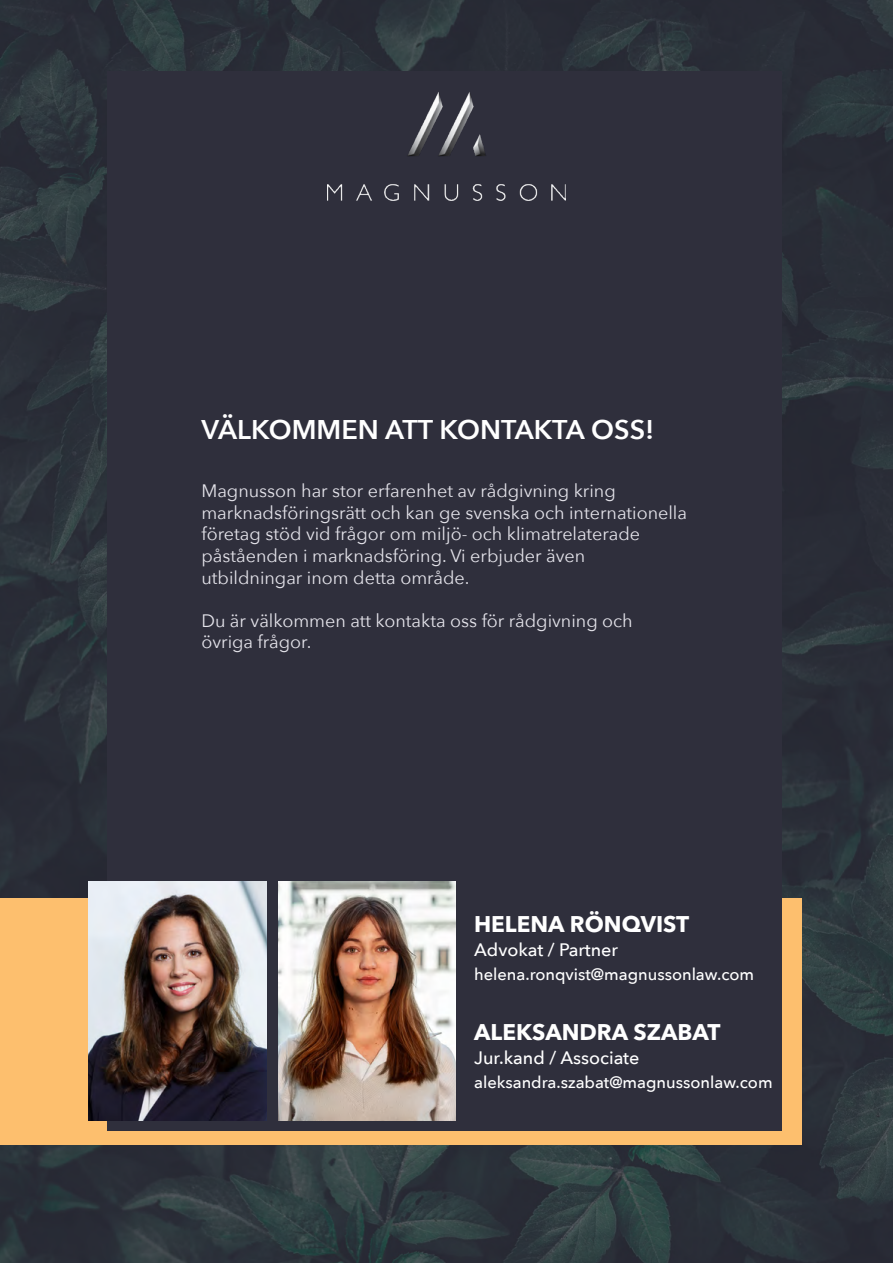
<style>
.page{position:relative;width:893px;height:1263px;background:#fff}
.page>*{position:absolute;margin:0;border:0;box-sizing:border-box;transform-origin:0 0}
.t1{font:600 27px "Avenir Next";color:#fff}
.t2{font:700 22.5px "Avenir Next LT Pro";color:#fff}
.t3{font:18px/21.6px "Avenir Next";color:#e4e3ea}
.t4{font:500 18px "Avenir Next";color:#fff}
.t5{font:500 16.5px "Avenir Next";color:#fff}
</style>
<div class="page">
<img style="left:0;top:0;width:893px;height:1263px">
<div style="left:0;top:899px;width:801px;height:246px;background:#fdbf6e"></div>
<div style="left:107px;top:71px;width:675px;height:1060px;background:#2f2f3c"></div>
<img style="left:89px;top:882px;width:178px;height:238px">
<img style="left:278px;top:882px;width:178px;height:238px">
<img style="left:327px;top:92px;width:239px;height:109px">
<h1 class="t1" style="left:201px;top:407px;width:454px">VÄLKOMMEN ATT KONTAKTA OSS!</h1>
<p class="t3" style="left:201px;top:479px;width:487px">Magnusson har stor erfarenhet av rådgivning kring marknadsföringsrätt och kan ge svenska och internationella företag stöd vid frågor om miljö- och klimatrelaterade påståenden i marknadsföring. Vi erbjuder även utbildningar inom detta område.</p>
<p class="t3" style="left:201px;top:609px;width:433px">Du är välkommen att kontakta oss för rådgivning och övriga frågor.</p>
<p class="t2" style="left:474px;top:911px;width:217px">HELENA RÖNQVIST</p>
<p class="t4" style="left:474px;top:935px;width:145px">Advokat / Partner</p>
<p class="t5" style="left:474px;top:961px;width:282px">helena.ronqvist@magnussonlaw.com</p>
<p class="t2" style="left:474px;top:1018px;width:248px">ALEKSANDRA SZABAT</p>
<p class="t4" style="left:474px;top:1042px;width:167px">Jur.kand / Associate</p>
<p class="t5" style="left:474px;top:1068px;width:300px">aleksandra.szabat@magnussonlaw.com</p>
</div>
